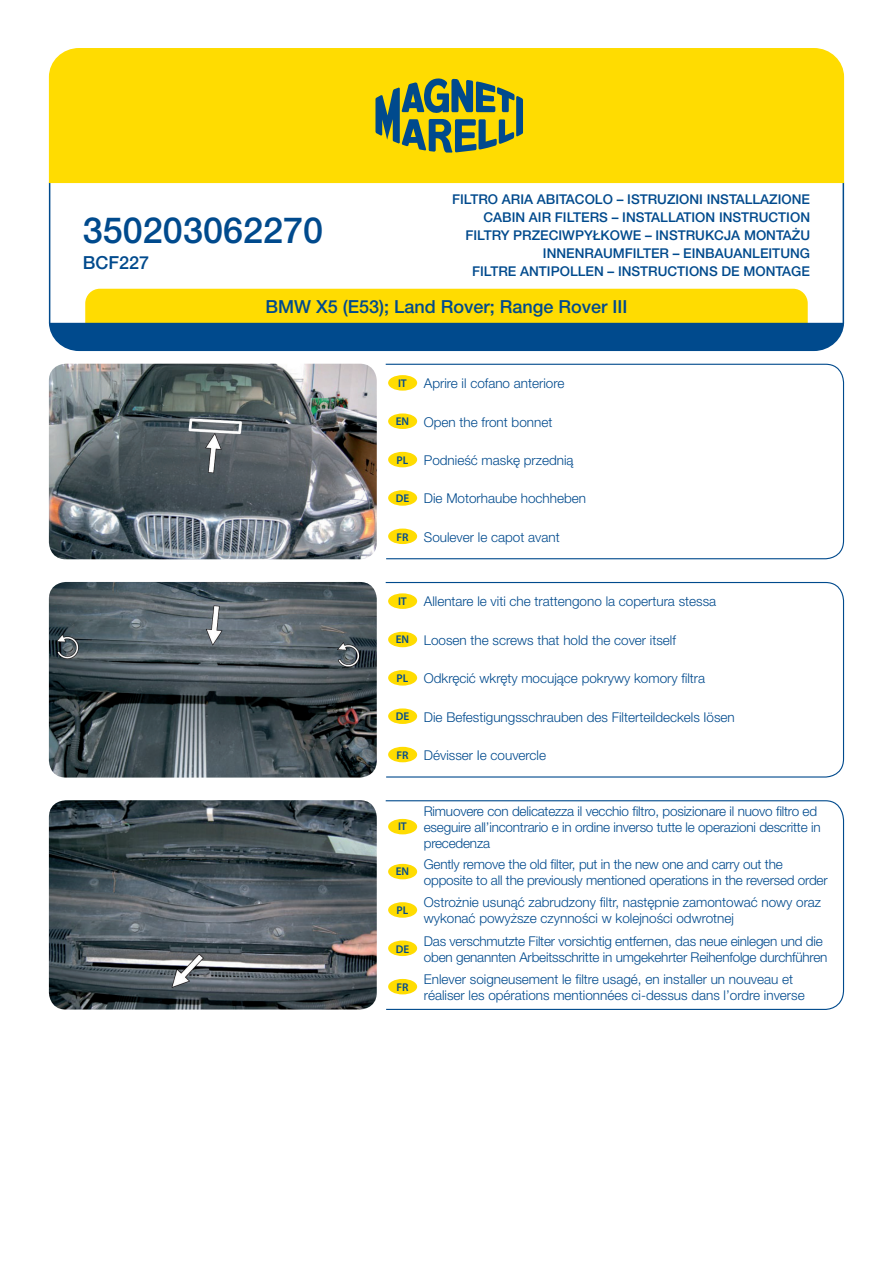
<style>
.page{position:relative;width:893px;height:1263px;background:#fff}
.page>*{position:absolute;margin:0;border:0;box-sizing:border-box;transform-origin:0 0}
.t1{font:500 36px "Helvetica Neue LT Pro";color:#004a8d}
.t2{font:500 18px "Helvetica Neue LT Pro";color:#004a8d}
.t3{font:300 13.5px/16.2px "Helvetica Neue Pl";color:#004a8d}
.t4{font:500 13.5px/18px "Helvetica Neue LT Pro";color:#004a8d}
.t5{font:600 11.25px "Myriad Pro";color:#004a8d}
.s1{font-family:"Myriad Pro";font-weight:600;font-size:11.25px}
</style>
<div class="page">
<svg style="left:385px;top:363px;width:460px;height:197px"></svg>
<svg style="left:385px;top:581px;width:460px;height:197px"></svg>
<svg style="left:385px;top:800px;width:460px;height:210px"></svg>
<svg style="left:49px;top:289px;width:795px;height:62px;background:#8c9c4e"></svg>
<hr style="left:49px;top:183px;width:1px;height:140px;background:#004a8d">
<hr style="left:843px;top:183px;width:1px;height:140px;background:#004a8d">
<div style="left:49px;top:48px;width:795px;height:135px;background:#ffdc01"></div>
<svg style="left:375px;top:78px;width:148px;height:75px;background:#879742"></svg>
<img style="left:49px;top:364px;width:328px;height:195px">
<img style="left:49px;top:582px;width:328px;height:195px">
<img style="left:49px;top:800px;width:328px;height:209px">
<div style="left:388px;top:375px;width:29px;height:16px;background:#ffdc01;border-radius:50%"></div>
<div style="left:388px;top:413px;width:29px;height:16px;background:#ffdc01;border-radius:50%"></div>
<div style="left:388px;top:452px;width:29px;height:15px;background:#ffdc01;border-radius:50%"></div>
<div style="left:388px;top:490px;width:29px;height:16px;background:#ffdc01;border-radius:50%"></div>
<div style="left:388px;top:528px;width:29px;height:16px;background:#ffdc01;border-radius:50%"></div>
<div style="left:388px;top:593px;width:29px;height:16px;background:#ffdc01;border-radius:50%"></div>
<div style="left:388px;top:632px;width:29px;height:15px;background:#ffdc01;border-radius:50%"></div>
<div style="left:388px;top:670px;width:29px;height:16px;background:#ffdc01;border-radius:50%"></div>
<div style="left:388px;top:708px;width:29px;height:16px;background:#ffdc01;border-radius:50%"></div>
<div style="left:388px;top:747px;width:29px;height:15px;background:#ffdc01;border-radius:50%"></div>
<div style="left:388px;top:819px;width:29px;height:15px;background:#ffdc01;border-radius:50%"></div>
<div style="left:388px;top:864px;width:29px;height:15px;background:#ffdc01;border-radius:50%"></div>
<div style="left:388px;top:902px;width:29px;height:16px;background:#ffdc01;border-radius:50%"></div>
<div style="left:388px;top:940px;width:29px;height:16px;background:#ffdc01;border-radius:50%"></div>
<div style="left:388px;top:979px;width:29px;height:15px;background:#ffdc01;border-radius:50%"></div>
<p class="t4" style="left:483px;top:190px;width:328px;text-indent:-31px">FILTRO ARIA ABITACOLO – ISTRUZIONI INSTALLAZIONE<br>CABIN</p>
<p class="t4" style="left:529px;top:208px;width:9px">AIR</p>
<p class="t4" style="left:555px;top:208px;width:17px">FILTERS</p>
<p class="t4" style="left:612px;top:208px;width:200px">– INSTALLATION INSTRUCTION</p>
<h1 class="t1" style="left:83px;top:209px;width:242px">350203062270</h1>
<h2 class="t2" style="left:83px;top:252px;width:68px">BC F227</h2>
<p class="t4" style="left:465px;top:226px;width:16px">FILTR</p>
<p class="t4" style="left:501px;top:226px;width:31px">Y PRZECI</p>
<p class="t4" style="left:562px;top:226px;width:249px">WPYŁKOWE – INSTRUKCJA MONTAŻU</p>
<p class="t4" style="left:543px;top:244px;width:10px">INNENRAUM</p>
<p class="t4" style="left:625px;top:244px;width:16px">FILTER</p>
<p class="t4" style="left:673px;top:244px;width:139px">– EINBAUANLEITUNG</p>
<p class="t4" style="left:472px;top:262px;width:16px">FILTRE</p>
<p class="t4" style="left:520px;top:262px;width:9px">ANTI</p>
<p class="t4" style="left:551px;top:262px;width:19px">POLLEN</p>
<p class="t4" style="left:607px;top:262px;width:203px">– INSTRUCTIONS DE MONTAGE</p>
<h2 class="t2" style="left:265px;top:296px;width:353px">BMW X5 (E53); LAND ROVER; RANGE ROVER III</h2>
<p class="t5" style="left:398px;top:376px;width:10px">IT</p>
<p class="t3" style="left:424px;top:375px;width:142px">Aprire il cofano anteriore</p>
<p class="t3" style="left:396px;top:413px;width:158px"><span class="s1">EN</span> Open the front bonnet</p>
<p class="t3" style="left:396px;top:452px;width:179px"><span class="s1">PL</span> Podnieść maskę przednią</p>
<p class="t3" style="left:396px;top:490px;width:192px"><span class="s1">DE</span> Die Motorhaube hochheben</p>
<p class="t3" style="left:396px;top:528px;width:165px"><span class="s1">FR</span> Soulever le capot avant</p>
<p class="t5" style="left:398px;top:594px;width:10px">IT</p>
<p class="t3" style="left:424px;top:593px;width:294px">Allentare le viti che trattengono la copertura stessa</p>
<p class="t3" style="left:396px;top:632px;width:282px"><span class="s1">EN</span> Loosen the screws that hold the cover itself</p>
<p class="t3" style="left:396px;top:670px;width:310px"><span class="s1">PL</span> Odkręcić wkręty mocujące pokrywy komory filtra</p>
<p class="t3" style="left:396px;top:708px;width:341px"><span class="s1">DE</span> Die Befestigungsschrauben des Filterteildeckels Iösen</p>
<p class="t3" style="left:396px;top:747px;width:151px"><span class="s1">FR</span> Dévisser Ie couvercle</p>
<p class="t5" style="left:398px;top:819px;width:10px">IT</p>
<p class="t3" style="left:424px;top:802px;width:398px">Rimuovere con delicatezza il vecchio filtro, posizionare il nuovo filtro ed eseguire all’incontrario e in ordine inverso tutte le operazioni descritte in precedenza</p>
<p class="t5" style="left:396px;top:864px;width:15px">EN</p>
<p class="t3" style="left:424px;top:856px;width:405px">Gently remove the old filter, put in the new one and carry out the opposite to all the previously mentioned operations in the reversed order</p>
<p class="t5" style="left:396px;top:903px;width:13px">PL</p>
<p class="t3" style="left:424px;top:894px;width:399px">Ostrożnie usunąć zabrudzony filtr, następnie zamontować nowy oraz wykonać powyższe czynności w kolejności odwrotnej</p>
<p class="t5" style="left:396px;top:941px;width:15px">DE</p>
<p class="t3" style="left:424px;top:932px;width:405px">Das verschmutzte Filter vorsichtig entfernen, das neue einlegen und die oben genannten Arbeitsschritte in umgekehrter Reihenfolge durchführen</p>
<p class="t5" style="left:396px;top:980px;width:14px">FR</p>
<p class="t3" style="left:424px;top:971px;width:382px">Enlever soigneusement le filtre usagé, en installer un nouveau et réaliser les opérations mentionnées ci-dessus dans l’ordre inverse</p>
</div>
